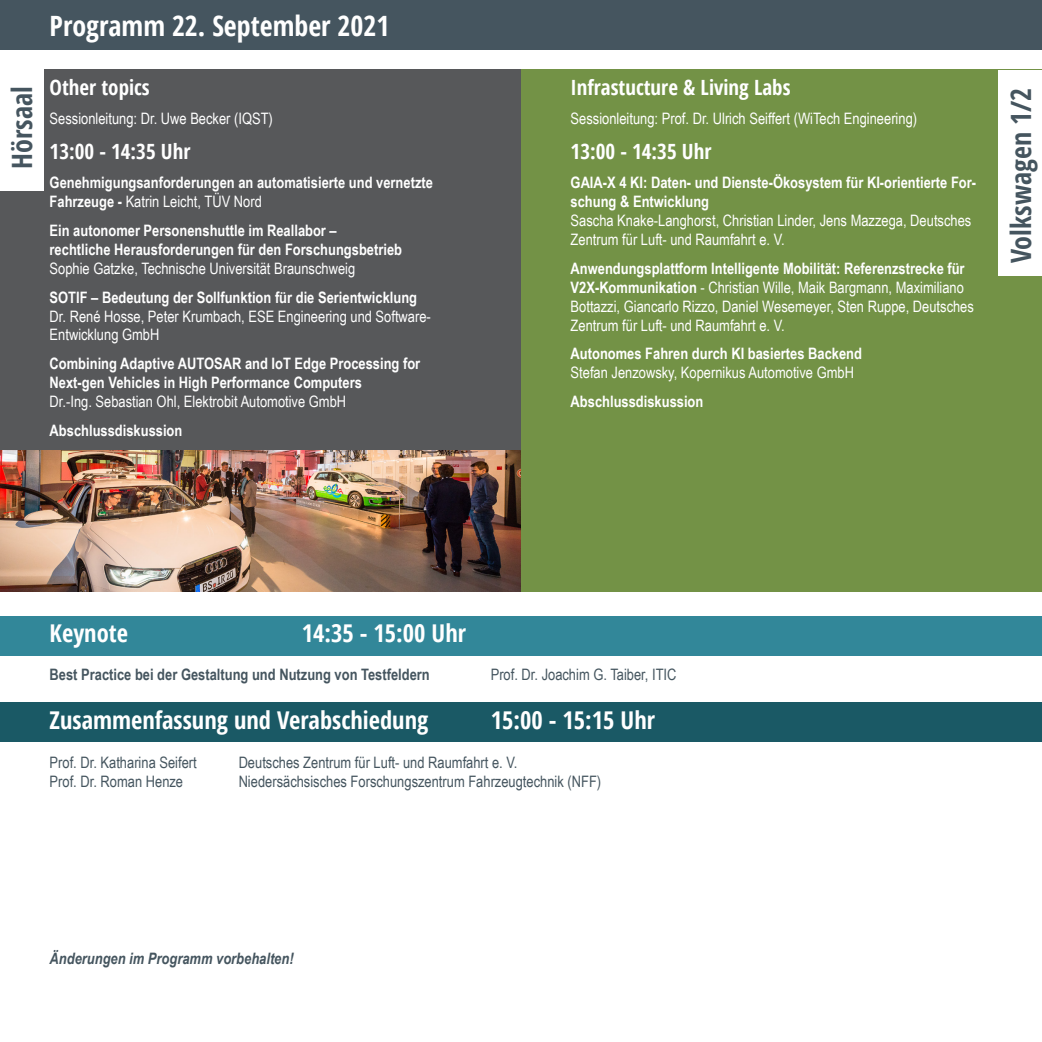
<style>
.page{position:relative;width:1042px;height:1042px;background:#fff}
.page>*{position:absolute;margin:0;border:0;box-sizing:border-box;transform-origin:0 0}
.t1{font:700 28px "Open Sans Condensed";color:#fff}
.t2{font:700 28px "Open Sans Condensed";color:#45555f}
.Ü_Programm{font:700 24.5px "Open Sans Condensed";color:#fff}
.t3{font:700 21px "Open Sans Condensed";color:#fff}
.t4{font:15.75px/18.9px "Arial Narrow";color:#fff}
.t5{font:700 15.75px/18.9px "Arial Narrow";color:#fff}
.Ü_Programm-2{font:15.75px "Arial Narrow";color:#45555f}
.t6{font:700 15.75px "Arial Narrow";color:#45555f}
.Ü_Programm-3{font:italic 700 15.75px "Arial Narrow";color:#45555f}
.s1{font-weight:400}
.s2{font-weight:700}
</style>
<div class="page">
<div style="left:0;top:702px;width:1042px;height:40px;background:#1a5965"></div>
<div style="left:521px;top:69px;width:521px;height:523px;background:#739246"></div>
<div style="left:999px;top:70px;width:43px;height:205px;background:#fff"></div>
<div style="left:1px;top:0;width:1041px;height:50px;background:#45555f"></div>
<div style="left:0;top:69px;width:521px;height:420px;background:#57585a"></div>
<div style="left:0;top:69px;width:43px;height:122px;background:#fff"></div>
<img style="left:0;top:451px;width:521px;height:141px">
<div style="left:0;top:616px;width:1042px;height:40px;background:#328799"></div>
<p class="t1" style="left:50px;top:7px;width:341px">Programm 22. September 2021</p>
<p class="t2" style="left:3px;top:169px;width:84px;rotate:-90deg">Hörsaal</p>
<p class="t3" style="left:50px;top:73px;width:102px">Other topics</p>
<p class="t4" style="left:50px;top:109px;width:225px">Sessionleitung: Dr. Uwe Becker (IQST)</p>
<p class="t3" style="left:50px;top:137px;width:142px">13:00 - 14:35 Uhr</p>
<p class="t5" style="left:50px;top:172px;width:385px">Genehmigungsanforderungen an automatisierte und vernetzte<br>Fahrzeuge - <span class="s1">Katrin Leicht, TÜV Nord</span></p>
<p class="t5" style="left:50px;top:220px;width:354px">Ein autonomer Personenshuttle im Reallabor –<br>rechtliche Herausforderungen für den Forschungsbetrieb<br><span class="s1">Sophie Gatzke, Technische Universität Braunschweig</span></p>
<p class="t4" style="left:50px;top:287px;width:383px"><span class="s2">SOTIF – Bedeutung der Sollfunktion für die Serientwicklung<br></span>Dr. René Hosse, Peter Krumbach, ESE Engineering und Software-<br>Entwicklung GmbH</p>
<p class="t5" style="left:50px;top:353px;width:372px">Combining Adaptive AUTOSAR and IoT Edge Processing for<br>Next-gen Vehicles in High Performance Computers<br><span class="s1">Dr.-Ing. Sebastian Ohl, Elektrobit Automotive GmbH</span></p>
<p class="t5" style="left:50px;top:420px;width:134px">Abschlussdiskussion</p>
<p class="t3" style="left:570px;top:73px;width:221px">Infrastucture &amp; Living Labs</p>
<p class="t4" style="left:570px;top:109px;width:348px">Sessionleitung: Prof. Dr. Ulrich Seiffert (WiTech Engineering)</p>
<p class="t3" style="left:570px;top:137px;width:142px">13:00 - 14:35 Uhr</p>
<p class="t4" style="left:570px;top:173px;width:407px"><span class="s2">GAIA-X 4 KI: Daten- und Dienste-Ökosystem für KI-orientierte For&shy;schung &amp; Entwicklung<br></span>Sascha Knake-Langhorst, Christian Linder, Jens Mazzega, Deutsches Zentrum für Luft- und Raumfahrt e. V.</p>
<p class="t4" style="left:570px;top:258px;width:405px"><span class="s2">Anwendungsplattform Intelligente Mobilität: Referenzstrecke für V2X-Kommunikation</span> - Christian Wille, Maik Bargmann, Maximiliano Bottazzi, Giancarlo Rizzo, Daniel Wesemeyer, Sten Ruppe, Deutsches Zentrum für Luft- und Raumfahrt e. V.</p>
<p class="t4" style="left:570px;top:344px;width:293px"><span class="s2">Autonomes Fahren durch KI basiertes Backend<br></span>Stefan Jenzowsky, Kopernikus Automotive GmbH</p>
<p class="t5" style="left:570px;top:391px;width:134px">Abschlussdiskussion</p>
<p class="t2" style="left:1001px;top:263px;width:177px;rotate:-90deg">Volkswagen 1/2</p>
<p class="Ü_Programm" style="left:50px;top:616px;width:80px">Keynote</p>
<p class="Ü_Programm" style="left:302px;top:616px;width:166px">14:35 - 15:00 Uhr</p>
<p class="t6" style="left:50px;top:663px;width:382px">Best Practice bei der Gestaltung und Nutzung von Testfeldern</p>
<p class="Ü_Programm-2" style="left:491px;top:663px;width:187px">Prof. Dr. Joachim G. Taiber, ITIC</p>
<p class="Ü_Programm" style="left:50px;top:703px;width:380px">Zusammenfassung und Verabschiedung</p>
<p class="Ü_Programm" style="left:491px;top:703px;width:166px">15:00 - 15:15 Uhr</p>
<p class="Ü_Programm-2" style="left:50px;top:751px;width:149px">Prof. Dr. Katharina Seifert</p>
<p class="Ü_Programm-2" style="left:239px;top:751px;width:280px">Deutsches Zentrum für Luft- und Raumfahrt e. V.</p>
<p class="Ü_Programm-2" style="left:50px;top:770px;width:135px">Prof. Dr. Roman Henze</p>
<p class="Ü_Programm-2" style="left:239px;top:770px;width:364px">Niedersächsisches Forschungszentrum Fahrzeugtechnik (NFF)</p>
<p class="Ü_Programm-3" style="left:50px;top:946px;width:245px">Änderungen im Programm vorbehalten!</p>
</div>
